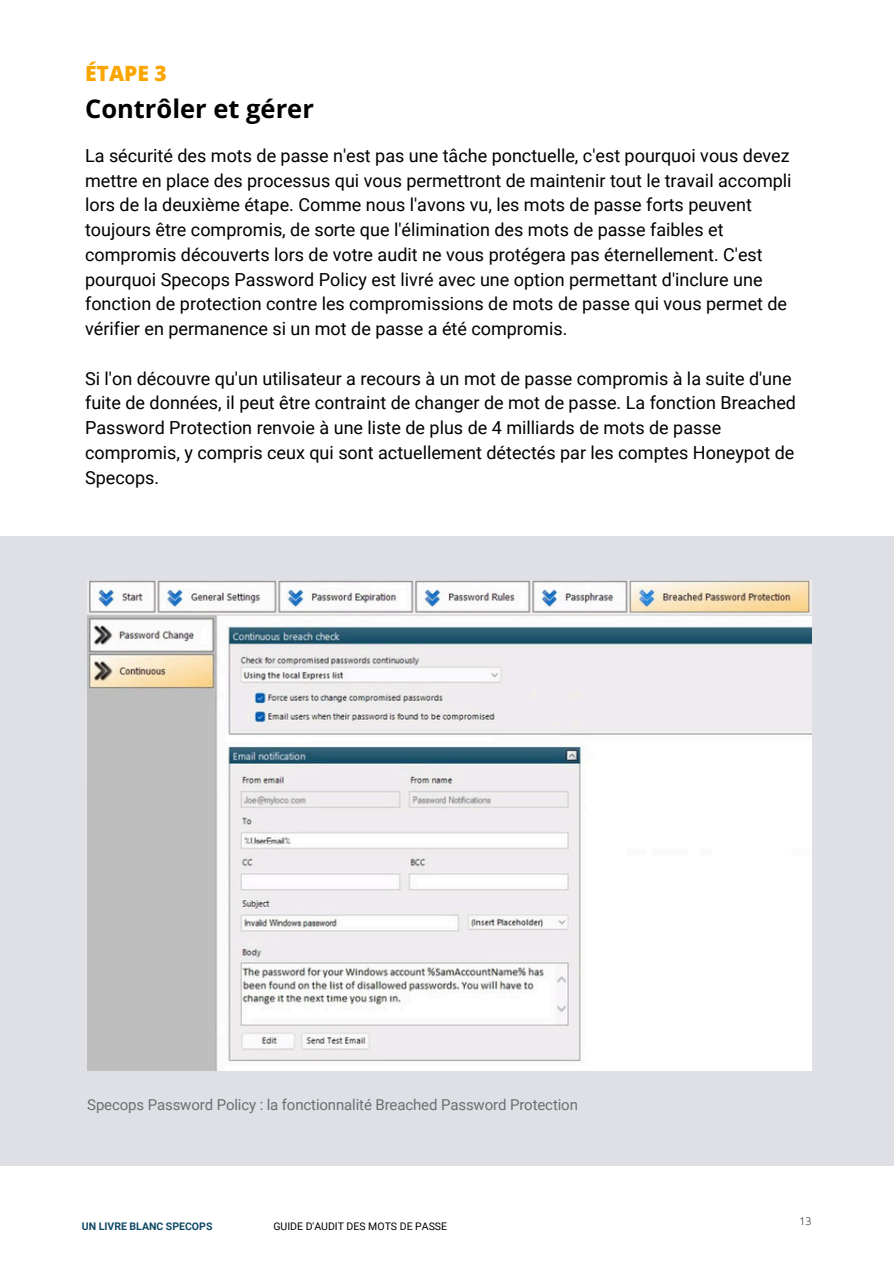
<style>
.page{position:relative;width:894px;height:1264px;background:#fff}
.page>*{position:absolute;margin:0;border:0;box-sizing:border-box;transform-origin:0 0}
.t1{font:700 25.5px "Open Sans";color:#000}
.t2{font:800 21px "Open Sans";color:#fba500}
.t3{font:18px/24.8px "Roboto";color:#000}
.t4{font:15px "Roboto";letter-spacing:-.01em;color:#6d6e71}
.t5{font:10.5px "Roboto";color:#000}
.t6{font:700 10.5px "Roboto";color:#0f4a65}
.t7{font:300 10.5px "Open Sans";color:#000}
</style>
<div class="page">
<div style="left:0;top:536px;width:893px;height:629px;background:#dee0e6"></div>
<img style="left:87px;top:580px;width:724px;height:490px">
<h3 class="t2" style="left:85px;top:59px;width:83px">ÉTAPE 3</h3>
<h3 class="t1" style="left:85px;top:91px;width:230px">Contrôler et gérer</h3>
<p class="t3" style="left:85px;top:143px;width:707px">La sécurité des mots de passe n'est pas une tâche ponctuelle, c'est pourquoi vous devez mettre en place des processus qui vous permettront de maintenir tout le travail accompli lors de la deuxième étape. Comme nous l'avons vu, les mots de passe forts peuvent toujours être compromis, de sorte que l'élimination des mots de passe faibles et compromis découverts lors de votre audit ne vous protégera pas éternellement. C'est pourquoi Specops Password Policy est livré avec une option permettant d'inclure une fonction de protection contre les compromissions de mots de passe qui vous permet de vérifier en permanence si un mot de passe a été compromis.</p>
<h4 class="t3" style="left:85px;top:366px;width:712px">Si l'on découvre qu'un utilisateur a recours à un mot de passe compromis à la suite d'une fuite de données, il peut être contraint de changer de mot de passe. La fonction Breached Password Protection renvoie à une liste de plus de 4 milliards de mots de passe compromis, y compris ceux qui sont actuellement détectés par les comptes Honeypot de Specops.</h4>
<h1 class="t4" style="left:87px;top:1095px;width:492px">Specops Password Policy : la fonctionnalité Breached Password Protection</h1>
<p class="t6" style="left:82px;top:1219px;width:132px">UN LIVRE BLANC SPECOPS</p>
<p class="t5" style="left:273px;top:1219px;width:175px">GUIDE D'AUDIT DES MOTS DE PASSE</p>
<h5 class="t7" style="left:799px;top:1213px;width:13px">13</h5>
</div>
